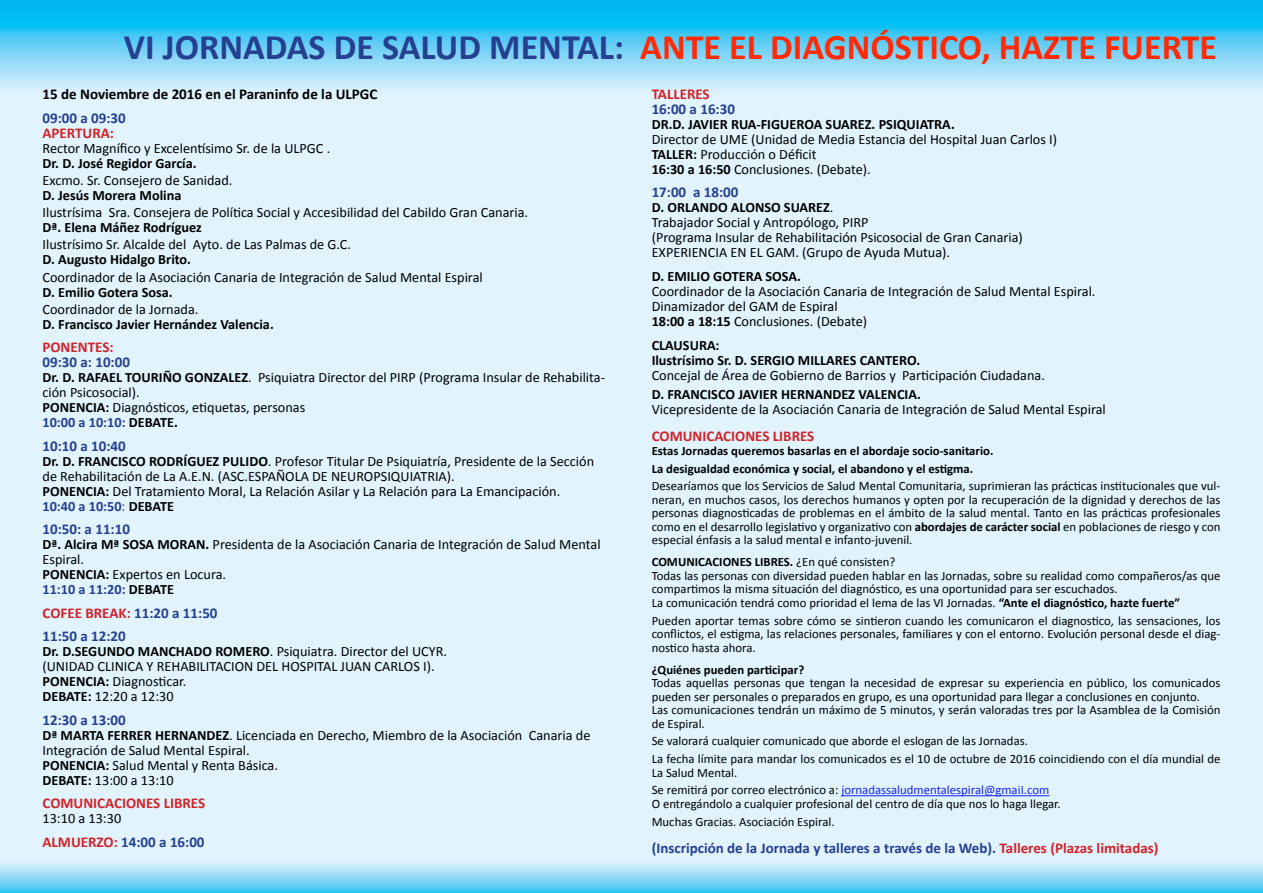
<style>
.page{position:relative;width:1263px;height:893px;background:#fff}
.page>*{position:absolute;margin:0;border:0;box-sizing:border-box;transform-origin:0 0}
.t1{font:700 36px "Calibri";color:#ff2b06}
.t2{font:700 15px/23.5px "Calibri";color:#25408f}
.t3{font:700 15px "Calibri";color:#d2232a}
.t4{font:700 15px "Calibri";color:#000}
.t5{font:14.25px/15px "Calibri";color:#000}
.t6{font:700 14.25px/15px "Calibri";color:#000}
.t7{font:12.75px/13.5px "Calibri";color:#000}
.t8{font:700 12.75px/17.7px "Calibri";color:#000}
.s1{color:#25408f}
.s2{font-weight:700}
.s3{font-weight:700;color:#25408f}
.s4{color:#d2232a}
.s5{color:#1922fb}
</style>
<div class="page">
<div style="left:0;top:0;width:1263px;height:884px;background:#e1f4fd"></div>
<svg style="left:0;top:0;width:1263px;height:89px;background:#5ccef5"></svg>
<svg style="left:0;top:863px;width:1263px;height:30px;background:#89d8f7"></svg>
<hr style="left:841px;top:795px;width:208px;height:1px;background:#1922fb">
<h1 class="t1" style="left:124px;top:24px;width:1094px"><span class="s1">VI JORNADAS DE SALUD MENTAL:</span> ANTE EL DIAGNÓSTICO, HAZTE FUERTE</h1>
<p class="t4" style="left:43px;top:85px;width:336px">15 de Noviembre de 2016 en el Paraninfo de la ULPGC</p>
<p class="t2" style="left:43px;top:106px;width:85px">09:00 a 09:30</p>
<p class="t3" style="left:43px;top:123px;width:73px">APERTURA:</p>
<p class="t5" style="left:43px;top:141px;width:289px">Rector Magnífico y Excelentísimo Sr. de la ULPGC .</p>
<p class="t6" style="left:43px;top:156px;width:156px">Dr. D. José Regidor García.</p>
<p class="t5" style="left:43px;top:173px;width:191px">Excmo. Sr. Consejero de Sanidad.</p>
<p class="t6" style="left:43px;top:188px;width:140px">D. Jesús Morera Molina</p>
<p class="t5" style="left:43px;top:205px;width:487px">Ilustrísima Sra. Consejera de Política Social y Accesibilidad del Cabildo Gran Canaria.</p>
<p class="t6" style="left:43px;top:220px;width:161px">Dª. Elena Máñez Rodríguez</p>
<p class="t5" style="left:43px;top:237px;width:310px">Ilustrísimo Sr. Alcalde del Ayto. de Las Palmas de G.C.</p>
<p class="t6" style="left:43px;top:252px;width:150px">D. Augusto Hidalgo Brito.</p>
<p class="t5" style="left:43px;top:269px;width:442px">Coordinador de la Asociación Canaria de Integración de Salud Mental Espiral</p>
<p class="t6" style="left:43px;top:284px;width:132px">D. Emilio Gotera Sosa.</p>
<p class="t5" style="left:43px;top:301px;width:157px">Coordinador de la Jornada.</p>
<p class="t6" style="left:43px;top:316px;width:233px">D. Francisco Javier Hernández Valencia.</p>
<p class="t3" style="left:43px;top:338px;width:73px">PONENTES:</p>
<p class="t2" style="left:43px;top:350px;width:89px">09:30 a: 10:00</p>
<p class="t5" style="left:43px;top:370px;width:564px"><span class="s2">Dr. D. RAFAEL TOURIÑO GONZALEZ</span>. Psiquiatra Director del PIRP (Programa Insular de Rehabilita&shy;ción Psicosocial).<br><span class="s2">PONENCIA:</span> Diagnósticos, etiquetas, personas<br><span class="s3">10:00 a 10:10:</span> <span class="s2">DEBATE.</span></p>
<p class="t2" style="left:43px;top:434px;width:85px">10:10 a 10:40</p>
<p class="t5" style="left:43px;top:453px;width:553px"><span class="s2">Dr. D. FRANCISCO RODRÍGUEZ PULIDO</span>. Profesor Titular De Psiquiatría, Presidente de la Sección de Rehabilitación de La A.E.N. (ASC.ESPAÑOLA DE NEUROPSIQUIATRIA).<br><span class="s2">PONENCIA:</span> Del Tratamiento Moral, La Relación Asilar y La Relación para La Emancipación.<br><span class="s3">10:40 a 10:50</span><span class="s1">:</span> <span class="s2">DEBATE</span></p>
<p class="t2" style="left:43px;top:517px;width:89px">10:50: a 11:10</p>
<p class="t5" style="left:43px;top:537px;width:560px"><span class="s2">Dª. Alcira Mª SOSA MORAN.</span> Presidenta de la Asociación Canaria de Integración de Salud Mental Espiral.<br><span class="s2">PONENCIA:</span> Expertos en Locura.<br><span class="s3">11:10 a 11:20:</span> <span class="s2">DEBATE</span></p>
<p class="t2" style="left:43px;top:601px;width:177px"><span class="s4">COFEE BREAK:</span> 11:20 a 11:50<br>11:50 a 12:20</p>
<p class="t5" style="left:43px;top:644px;width:406px"><span class="s2">Dr. D.SEGUNDO MANCHADO ROMERO</span>. Psiquiatra. Director del UCYR. (UNIDAD CLINICA Y REHABILITACION DEL HOSPITAL JUAN CARLOS I).<br><span class="s2">PONENCIA:</span> Diagnosticar.<br><span class="s2">DEBATE:</span> 12:20 a 12:30</p>
<p class="t2" style="left:43px;top:708px;width:85px">12:30 a 13:00</p>
<p class="t5" style="left:43px;top:727px;width:549px"><span class="s2">Dª MARTA FERRER HERNANDEZ</span>. Licenciada en Derecho, Miembro de la Asociación Canaria de Integración de Salud Mental Espiral.<br><span class="s2">PONENCIA:</span> Salud Mental y Renta Básica.<br><span class="s2">DEBATE:</span> 13:00 a 13:10</p>
<p class="t3" style="left:43px;top:794px;width:164px">COMUNICACIONES LIBRES</p>
<p class="t5" style="left:43px;top:811px;width:80px">13:10 a 13:30</p>
<p class="t2" style="left:43px;top:830px;width:164px"><span class="s4">ALMUERZO:</span> 14:00 a 16:00</p>
<p class="t3" style="left:652px;top:84px;width:60px">TALLERES</p>
<p class="t2" style="left:652px;top:97px;width:85px">16:00 a 16:30</p>
<p class="t6" style="left:652px;top:117px;width:305px">DR.D. JAVIER RUA-FIGUEROA SUAREZ. PSIQUIATRA.</p>
<p class="t5" style="left:652px;top:132px;width:407px">Director de UME (Unidad de Media Estancia del Hospital Juan Carlos I)<br><span class="s2">TALLER:</span> Producción o Déficit<br><span class="s2">16:30 a 16:50</span> Conclusiones. (Debate).</p>
<p class="t2" style="left:652px;top:181px;width:88px">17:00 a 18:00</p>
<p class="t5" style="left:652px;top:200px;width:373px"><span class="s2">D. ORLANDO ALONSO SUAREZ</span>.<br>Trabajador Social y Antropólogo, PIRP<br>(Programa Insular de Rehabilitación Psicosocial de Gran Canaria)<br>EXPERIENCIA EN EL GAM. (Grupo de Ayuda Mutua).</p>
<p class="t6" style="left:652px;top:269px;width:151px">D. EMILIO GOTERA SOSA.</p>
<p class="t5" style="left:652px;top:284px;width:445px">Coordinador de la Asociación Canaria de Integración de Salud Mental Espiral.<br>Dinamizador del GAM de Espiral<br><span class="s2">18:00 a 18:15</span> Conclusiones. (Debate)</p>
<p class="t6" style="left:652px;top:337px;width:270px">CLAUSURA:<br>Ilustrísimo Sr. D. SERGIO MILLARES CANTERO.</p>
<p class="t5" style="left:652px;top:367px;width:395px">Concejal de Área de Gobierno de Barrios y Participación Ciudadana.</p>
<p class="t6" style="left:652px;top:387px;width:271px">D. FRANCISCO JAVIER HERNANDEZ VALENCIA.</p>
<p class="t5" style="left:652px;top:402px;width:456px">Vicepresidente de la Asociación Canaria de Integración de Salud Mental Espiral</p>
<p class="t3" style="left:652px;top:427px;width:164px">COMUNICACIONES LIBRES</p>
<p class="t8" style="left:652px;top:442px;width:343px">Estas Jornadas queremos basarlas en el abordaje socio-sanitario.<br>La desigualdad económica y social, el abandono y el estigma.</p>
<p class="t7" style="left:652px;top:479px;width:570px;text-align:justify">Desearíamos que los Servicios de Salud Mental Comunitaria, suprimieran las prácticas institucionales que vul&shy;neran, en muchos casos, los derechos humanos y opten por la recuperación de la dignidad y derechos de las personas diagnosticadas de problemas en el ámbito de la salud mental. Tanto en las prácticas profesionales como en el desarrollo legislativo y organizativo con <span class="s2">abordajes de carácter social</span> en poblaciones de riesgo y con especial énfasis a la salud mental e infanto-juvenil.</p>
<p class="t7" style="left:652px;top:555px;width:570px"><span class="s2">COMUNICACIONES LIBRES.</span> ¿En qué consisten?<br>Todas las personas con diversidad pueden hablar en las Jornadas, sobre su realidad como compañeros/as que compartimos la misma situación del diagnóstico, es una oportunidad para ser escuchados.<br>La comunicación tendrá como prioridad el lema de las VI Jornadas. <span class="s2">“Ante el diagnóstico, hazte fuerte”</span></p>
<p class="t7" style="left:652px;top:614px;width:570px;text-align:justify">Pueden aportar temas sobre cómo se sintieron cuando les comunicaron el diagnostico, las sensaciones, los conflictos, el estigma, las relaciones personales, familiares y con el entorno. Evolución personal desde el diag&shy;nostico hasta ahora.</p>
<p class="t8" style="left:652px;top:660px;width:154px">¿Quiénes pueden participar?</p>
<p class="t7" style="left:652px;top:676px;width:570px">Todas aquellas personas que tengan la necesidad de expresar su experiencia en público, los comunicados pueden ser personales o preparados en grupo, es una oportunidad para llegar a conclusiones en conjunto.<br>Las comunicaciones tendrán un máximo de 5 minutos, y serán valoradas tres por la Asamblea de la Comisión de Espiral.</p>
<p class="t7" style="left:652px;top:732px;width:570px;line-height:17.7px">Se valorará cualquier comunicado que aborde el eslogan de las Jornadas.<br>La fecha límite para mandar los comunicados es el 10 de octubre de 2016 coincidiendo con el día mundial de</p>
<p class="t7" style="left:652px;top:763px;width:399px;line-height:17.7px">La Salud Mental.<br>Se remitirá por correo electrónico a: <span class="s5">jornadassaludmentalespiral@gmaiI.com</span></p>
<p class="t7" style="left:652px;top:795px;width:410px;line-height:17.7px">O entregándolo a cualquier profesional del centro de día que nos lo haga llegar.<br>Muchas Gracias. Asociación Espiral.</p>
<p class="t2" style="left:652px;top:836px;width:508px">(Inscripción de la Jornada y talleres a través de la Web). <span class="s4">Talleres (Plazas limitadas)</span></p>
</div>
